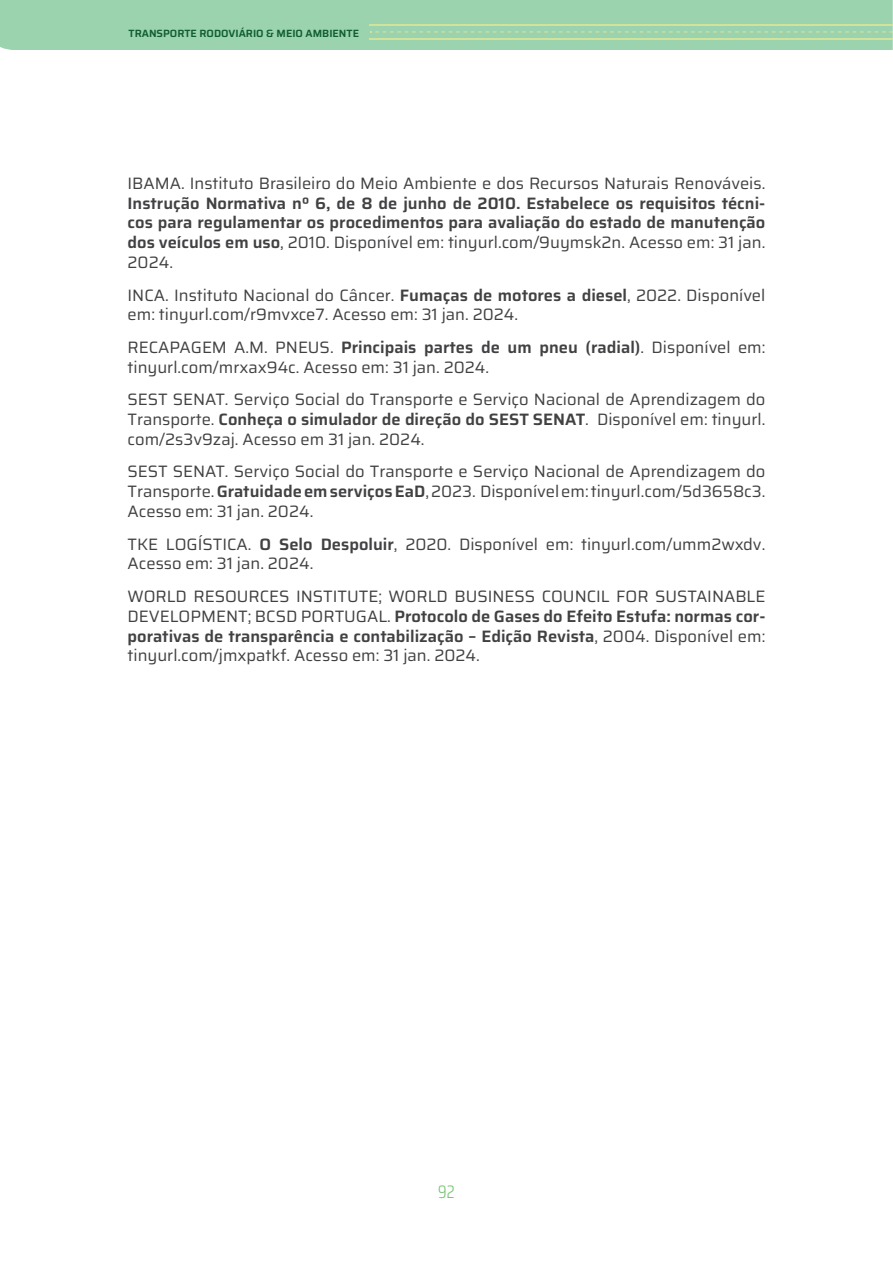
<style>
.page{position:relative;width:893px;height:1263px;background:#fff}
.page>*{position:absolute;margin:0;border:0;box-sizing:border-box;transform-origin:0 0}
.t1{font:300 18px "Saira Condensed";color:#6dc067}
.t2{font:16.5px/19.8px "Saira";color:#414042}
.t3{font:600 16.5px/19.8px "Saira";color:#414042;text-align:justify}
.t4{font:600 10.5px "Saira";color:#115e32}
.s1{font-weight:400}
.s2{font-weight:600}
</style>
<div class="page">
<hr style="left:892px;top:0;width:1px;height:1263px;background:#d3bc2a">
<div style="left:0;top:0;width:893px;height:50px;background:#9bd3ae"></div>
<hr style="left:370px;top:24px;width:523px;height:2px;background:#d1e39b">
<p class="t4" style="left:129px;top:25px;width:232px">TRANSPORTE RODOVIÁRIO &amp; MEIO AMBIENTE</p>
<p class="t2" style="left:128px;top:173px;width:639px">IBAMA. Instituto Brasileiro do Meio Ambiente e dos Recursos Naturais Renováveis.</p>
<p class="t3" style="left:128px;top:192px;width:639px">Instrução Normativa nº 6, de 8 de junho de 2010. Estabelece os requisitos técni&shy;cos para regulamentar os procedimentos para avaliação do estado de manutenção dos veículos em uso<span class="s1">, 2010. Disponível em: tinyurl.com/9uymsk2n. Acesso em: 31 jan.<br>2024.</span></p>
<p class="t2" style="left:128px;top:284px;width:639px">INCA. Instituto Nacional do Câncer. <span class="s2">Fumaças de motores a diesel</span>, 2022. Disponível em: tinyurl.com/r9mvxce7. Acesso em: 31 jan. 2024.</p>
<p class="t2" style="left:128px;top:337px;width:639px">RECAPAGEM A.M. PNEUS. <span class="s2">Principais partes de um pneu (radial)</span>. Disponível em: tinyurl.com/mrxax94c. Acesso em: 31 jan. 2024.</p>
<p class="t2" style="left:128px;top:389px;width:639px;text-align:justify">SEST SENAT. Serviço Social do Transporte e Serviço Nacional de Aprendizagem do Transporte. <span class="s2">Conheça o simulador de direção do SEST SENAT</span>. Disponível em: tinyurl. com/2s3v9zaj. Acesso em 31 jan. 2024.</p>
<p class="t2" style="left:128px;top:461px;width:639px;text-align:justify">SEST SENAT. Serviço Social do Transporte e Serviço Nacional de Aprendizagem do Transporte. <span class="s2">Gratuidade em serviços EaD</span>, 2023. Disponível em: tinyurl.com/5d3658c3.<br>Acesso em: 31 jan. 2024.</p>
<p class="t2" style="left:128px;top:533px;width:639px">TKE LOGÍSTICA. <span class="s2">O Selo Despoluir</span>, 2020. Disponível em: tinyurl.com/umm2wxdv.<br>Acesso em: 31 jan. 2024.</p>
<p class="t2" style="left:128px;top:586px;width:639px;text-align:justify">WORLD RESOURCES INSTITUTE; WORLD BUSINESS COUNCIL FOR SUSTAINABLE DEVELOPMENT; BCSD PORTUGAL. <span class="s2">Protocolo de Gases do Efeito Estufa: normas cor&shy;porativas de transparência e contabilização – Edição Revista</span>, 2004. Disponível em: tinyurl.com/jmxpatkf. Acesso em: 31 jan. 2024.</p>
<p class="t1" style="left:438px;top:1177px;width:18px">92</p>
</div>
